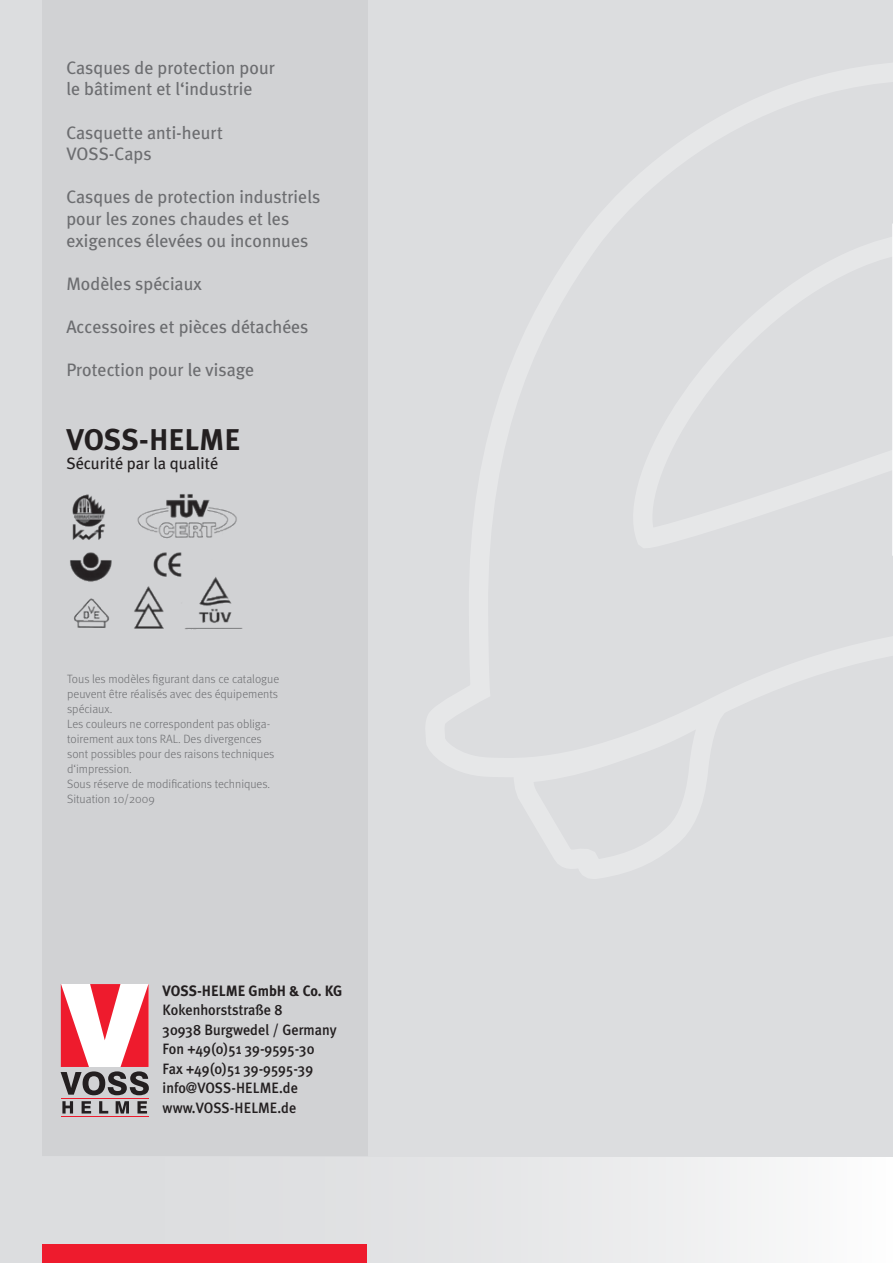
<style>
.page{position:relative;width:893px;height:1263px;background:#fff}
.page>*{position:absolute;margin:0;border:0;box-sizing:border-box;transform-origin:0 0}
.t1{font:700 30px "Meta Plus";color:#231f20}
.t2{font:18px/21.6px "Meta Plus";color:#6c6d70}
.t3{font:16.5px "Meta Plus";color:#231f20}
.t4{font:500 15px/19.5px "Meta Plus";color:#231f20;scale:.95 1}
.t5{font:700 15px "Meta Plus";color:#231f20;scale:.95 1}
.t6{font:300 12px/15px "Meta";color:#6c6d70}
</style>
<div class="page">
<div style="left:0;top:0;width:893px;height:1157px;background:#dcdddf"></div>
<div style="left:43px;top:0;width:325px;height:1156px;background:#d1d2d4"></div>
<div style="left:0;top:1157px;width:893px;height:106px;background:linear-gradient(to right,#d6d7d9,#f8f8f8)"></div>
<svg style="left:892px;top:224px;width:1px;height:332px"></svg>
<div style="left:43px;top:1245px;width:324px;height:18px;background:#ee1b2d"></div>
<hr style="left:61px;top:1116px;width:88px;height:1px;background:#ee1b2d">
<svg style="left:61px;top:984px;width:88px;height:111px;background:#da949a"></svg>
<svg style="left:62px;top:1101px;width:85px;height:12px"></svg>
<hr style="left:61px;top:1098px;width:88px;height:1px;background:#ee1b2d">
<img style="left:70px;top:494px;width:173px;height:136px">
<h2 class="t2" style="left:66px;top:56px;width:210px">Casques de protection pour le bâtiment et l‘industrie</h2>
<h2 class="t2" style="left:66px;top:121px;width:158px">Casquette anti-heurt<br>VOSS-Caps</h2>
<h2 class="t2" style="left:66px;top:186px;width:255px">Casques de protection industriels pour les zones chaudes et les exigences élevées ou inconnues</h2>
<h2 class="t2" style="left:66px;top:272px;width:137px">Modèles spéciaux</h2>
<h2 class="t2" style="left:66px;top:316px;width:244px">Accessoires et pièces détachées</h2>
<h2 class="t2" style="left:66px;top:359px;width:190px">Protection pour le visage</h2>
<h1 class="t1" style="left:66px;top:422px;width:176px">VOSS-HELME</h1>
<h3 class="t3" style="left:66px;top:454px;width:153px">Sécurité par la qualité</h3>
<p class="t6" style="left:67px;top:671px;width:214px">Tous les modèles figurant dans ce catalogue peuvent être réalisés avec des équipements spéciaux.<br>Les couleurs ne correspondent pas obliga&shy;toirement aux tons RAL. Des divergences sont possibles pour des raisons techniques d‘impression.<br>Sous réserve de modifications techniques.<br>Situation 10/2009</p>
<p class="t5" style="left:163px;top:982px;width:191px">VOSS-HELME GmbH &amp; Co. KG</p>
<p class="t4" style="left:163px;top:1000px;width:185px">Kokenhorststraße 8<br>30938 Burgwedel / Germany<br>Fon +49(0)51 39-9595-30<br>Fax +49(0)51 39-9595-39 info@VOSS-HELME.de www.VOSS-HELME.de</p>
</div>
